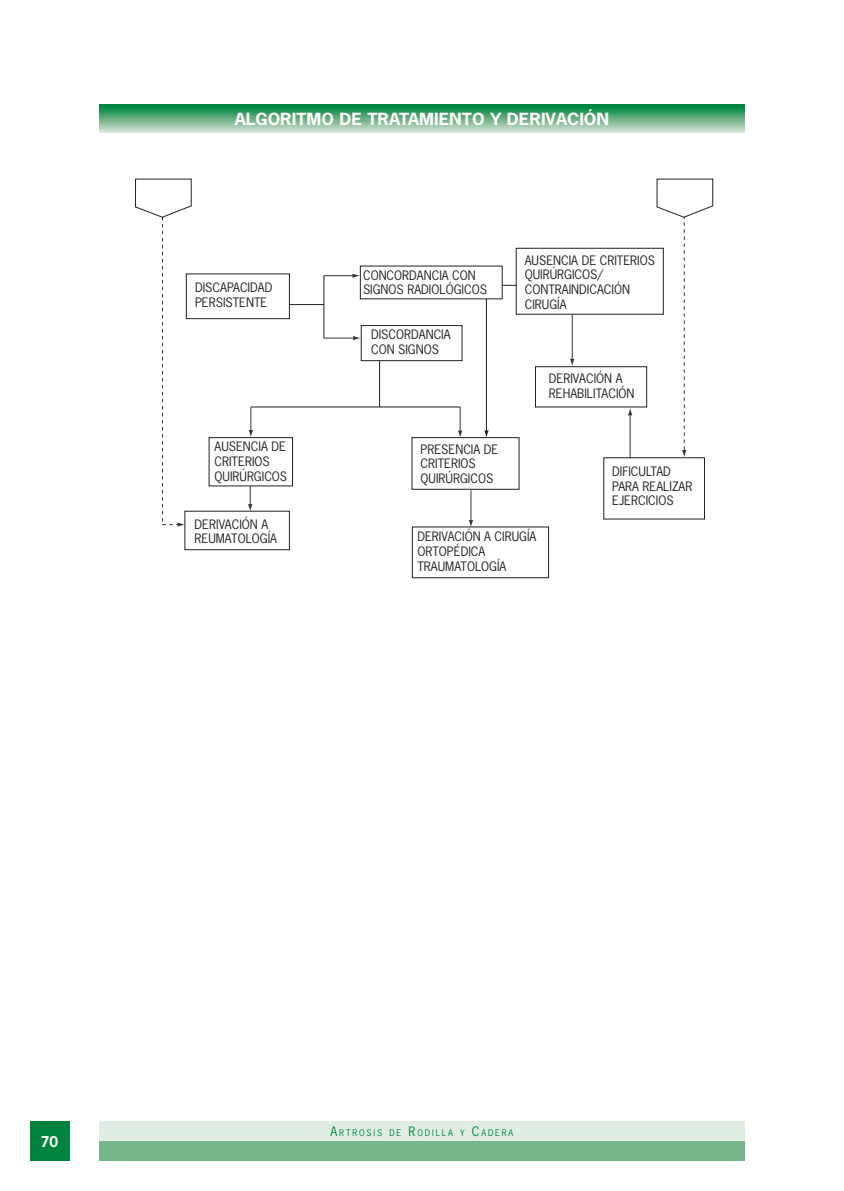
<style>
.page{position:relative;width:844px;height:1191px;background:#fff}
.page>*{position:absolute;margin:0;border:0;box-sizing:border-box;transform-origin:0 0}
.t1{font:700 15.75px "News Gothic";color:#fff;scale:1.11 1}
.t2{font:700 14px "News Gothic";color:#fff}
.t3{font:12.25px/14.7px "News Gothic";color:#231f20}
.t4{font:8.58px "News Gothic";letter-spacing:.215em;color:#00843d}
.s1{font-size:12.25px}
</style>
<div class="page">
<div style="left:30px;top:1121px;width:39px;height:40px;background:#00843d"></div>
<div style="left:99px;top:1141px;width:645px;height:20px;background:#77b48a"></div>
<div style="left:99px;top:1121px;width:645px;height:20px;background:#e0ede2"></div>
<svg style="left:184px;top:247px;width:521px;height:331px"></svg>
<hr style="left:571px;top:315px;width:1px;height:45px;background:#2e383c">
<svg style="left:570px;top:359px;width:4px;height:7px"></svg>
<hr style="left:486px;top:299px;width:1px;height:133px;background:#231f20">
<svg style="left:484px;top:430px;width:4px;height:8px"></svg>
<svg style="left:502px;top:285px;width:14px;height:1px"></svg>
<hr style="left:289px;top:304px;width:34px;height:1px;background:#231f20">
<hr style="left:323px;top:276px;width:1px;height:62px;background:#231f20">
<hr style="left:323px;top:338px;width:31px;height:1px;background:#2e383c">
<svg style="left:353px;top:336px;width:7px;height:4px"></svg>
<hr style="left:323px;top:275px;width:31px;height:1px;background:#2e383c">
<svg style="left:352px;top:273px;width:8px;height:5px"></svg>
<hr style="left:251px;top:406px;width:209px;height:1px;background:#231f20">
<svg style="left:458px;top:407px;width:4px;height:31px"></svg>
<svg style="left:248px;top:407px;width:5px;height:30px"></svg>
<hr style="left:379px;top:361px;width:1px;height:46px;background:#231f20">
<hr style="left:470px;top:490px;width:1px;height:31px;background:#2e383c">
<svg style="left:468px;top:520px;width:5px;height:7px"></svg>
<svg style="left:248px;top:486px;width:4px;height:25px"></svg>
<hr style="left:629px;top:414px;width:1px;height:44px;background:#2e383c">
<svg style="left:627px;top:408px;width:5px;height:7px"></svg>
<svg style="left:135px;top:179px;width:57px;height:348px"></svg>
<svg style="left:656px;top:179px;width:57px;height:278px"></svg>
<div style="left:99px;top:104px;width:645px;height:28px;background:linear-gradient(to bottom,#007d31,#ccdbca)"></div>
<p class="t1" style="left:235px;top:108px;width:339px">ALGORITMO DE TRATAMIENTO Y DERIVACIÓN</p>
<p class="t3" style="left:363px;top:268px;width:114px">CONCORDANCIA CON</p>
<p class="t3" style="left:195px;top:280px;width:79px">DISCAPACIDAD</p>
<p class="t3" style="left:363px;top:282px;width:125px">SIGNOS RADIOLÓGICOS</p>
<p class="t3" style="left:195px;top:295px;width:74px">PERSISTENTE</p>
<p class="t3" style="left:371px;top:327px;width:81px">DISCORDANCIA<br>CON SIGNOS</p>
<p class="t3" style="left:524px;top:252px;width:132px">AUSENCIA DE CRITERIOS<br>QUIRÚRGICOS/<br>CONTRAINDICACIÓN<br>CIRUGÍA</p>
<p class="t3" style="left:548px;top:371px;width:87px">DERIVACIÓN A<br>REHABILITACIÓN</p>
<p class="t3" style="left:214px;top:439px;width:74px">AUSENCIA DE<br>CRITERIOS<br>QUIRÚRGICOS</p>
<p class="t3" style="left:194px;top:516px;width:84px">DERIVACIÓN A<br>REUMATOLOGÍA</p>
<p class="t3" style="left:420px;top:441px;width:79px">PRESENCIA DE<br>CRITERIOS<br>QUIRÚRGICOS</p>
<p class="t3" style="left:417px;top:529px;width:120px">DERIVACIÓN A CIRUGÍA<br>ORTOPÉDICA<br>TRAUMATOLOGÍA</p>
<p class="t3" style="left:612px;top:464px;width:82px">DIFICULTAD<br>PARA REALIZAR<br>EJERCICIOS</p>
<p class="t2" style="left:41px;top:1132px;width:19px">70</p>
<p class="t4" style="left:330px;top:1127px;width:184px"><span class="s1">A</span>RTROSIS DE <span class="s1">R</span>ODILLA Y <span class="s1">C</span>ADERA</p>
</div>
